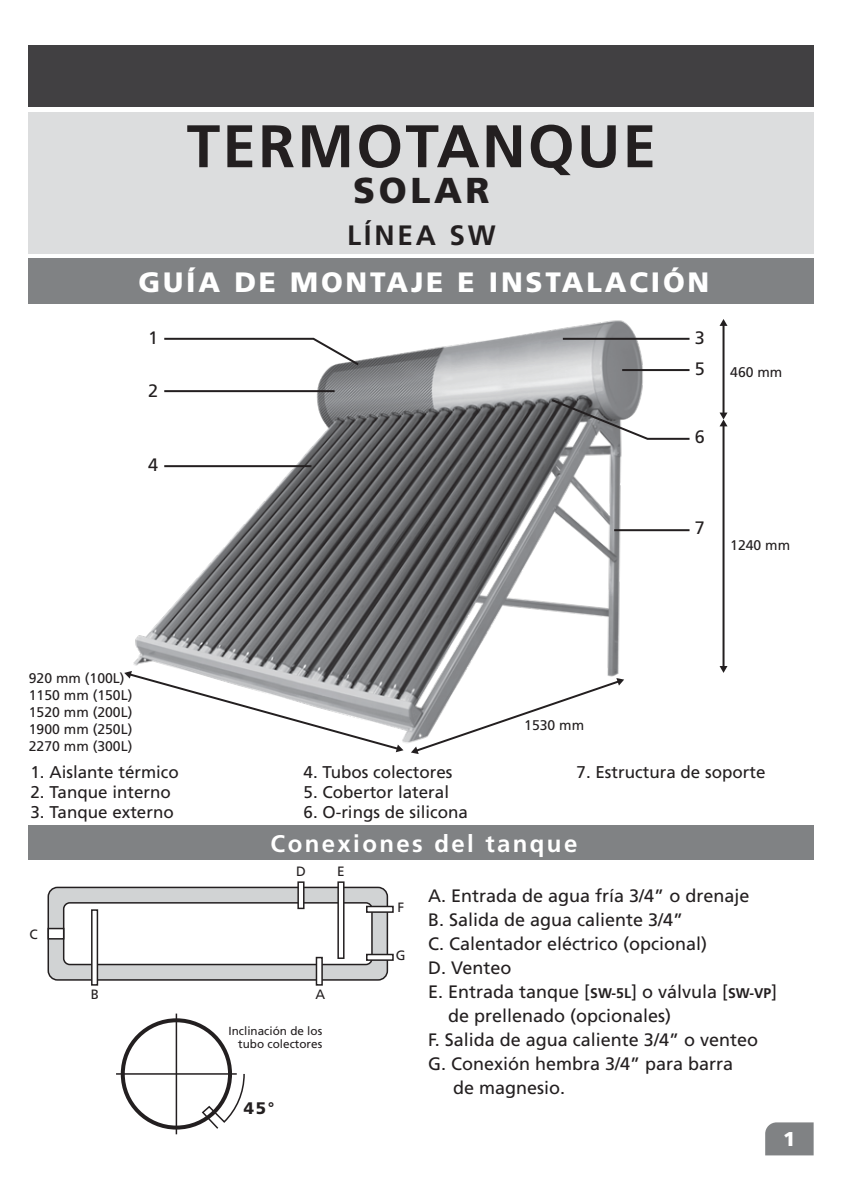
<style>
.page{position:relative;width:842px;height:1191px;background:#fff}
.page>*{position:absolute;margin:0;border:0;box-sizing:border-box;transform-origin:0 0}
.t1{font:700 60px "Frutiger LT Std";letter-spacing:.04em;color:#231f20}
.t2{font:900 36px "Frutiger LT Std";letter-spacing:.1em;color:#231f20}
.t3{font:900 28px "Frutiger LT Std";letter-spacing:.1em;color:#fff}
.t4{font:700 28px "Frutiger LT Std";letter-spacing:.1em;color:#231f20}
.t5{font:700 24px "Frutiger LT Std";letter-spacing:.1em;color:#fff}
.t6{font:900 20px "Frutiger LT Std";color:#fff}
.t7{font:18px/30.6px "Frutiger LT Std";color:#231f20}
.t8{font:17px "Frutiger LT Std";color:#231f20}
.t9{font:900 16.8px "Frutiger LT Std";color:#231f20}
.t10{font:14px/16.8px "Frutiger LT Std";color:#231f20}
.t11{font:13.6px "Frutiger LT Std";color:#231f20}
.t12{font:11.8px/13.4px "Frutiger LT Std";color:#231f20;text-align:right}
.s1{font-weight:700;font-size:14px}
</style>
<div class="page">
<div style="left:28px;top:112px;width:786px;height:142px;background:#dcddde"></div>
<div style="left:28px;top:45px;width:786px;height:62px;background:#414042"></div>
<div style="left:28px;top:258px;width:786px;height:46px;background:#808284"></div>
<div style="left:28px;top:825px;width:786px;height:35px;background:#808284"></div>
<svg style="left:765px;top:1122px;width:49px;height:33px"></svg>
<div style="left:121px;top:1018px;width:111px;height:111px;border:4px solid #231f20;border-radius:50%"></div>
<hr style="left:116px;top:1073px;width:121px;height:1px;background:#231f20">
<hr style="left:176px;top:1013px;width:1px;height:121px;background:#231f20">
<svg style="left:201px;top:1072px;width:44px;height:57px"></svg>
<svg style="left:47px;top:886px;width:342px;height:95px"></svg>
<div style="left:48px;top:927px;width:16px;height:12px;background:#fff;border:2px solid #231f20"></div>
<svg style="left:91px;top:909px;width:7px;height:76px"></svg>
<svg style="left:337px;top:881px;width:7px;height:78px"></svg>
<svg style="left:297px;top:881px;width:7px;height:28px"></svg>
<svg style="left:366px;top:905px;width:28px;height:8px"></svg>
<svg style="left:366px;top:953px;width:28px;height:8px"></svg>
<svg style="left:316px;top:956px;width:7px;height:29px"></svg>
<img style="left:133px;top:320px;width:519px;height:423px">
<svg style="left:162px;top:337px;width:199px;height:30px"></svg>
<hr style="left:164px;top:390px;width:171px;height:2px;background:#231f20">
<hr style="left:563px;top:338px;width:126px;height:2px;background:#231f20">
<hr style="left:164px;top:465px;width:147px;height:2px;background:#231f20">
<hr style="left:622px;top:369px;width:67px;height:2px;background:#231f20">
<svg style="left:550px;top:397px;width:140px;height:44px"></svg>
<hr style="left:614px;top:529px;width:75px;height:2px;background:#231f20">
<hr style="left:722px;top:325px;width:2px;height:89px;background:#231f20">
<svg style="left:719px;top:319px;width:8px;height:7px"></svg>
<hr style="left:722px;top:425px;width:2px;height:242px;background:#231f20">
<svg style="left:719px;top:412px;width:8px;height:14px"></svg>
<svg style="left:719px;top:666px;width:8px;height:7px"></svg>
<svg style="left:411px;top:678px;width:213px;height:76px"></svg>
<svg style="left:124px;top:671px;width:279px;height:81px"></svg>
<h1 class="t1" style="left:187px;top:114px;width:471px">TERMOTANQUE</h1>
<h2 class="t2" style="left:353px;top:170px;width:138px">SOLAR</h2>
<h3 class="t4" style="left:347px;top:220px;width:150px">LÍNEA SW</h3>
<h3 class="t3" style="left:139px;top:266px;width:572px">GUÍA DE MONTAJE E INSTALACIÓN</h3>
<p class="t7" style="left:148px;top:323px;width:12px">1</p>
<p class="t7" style="left:148px;top:376px;width:12px">2</p>
<p class="t7" style="left:148px;top:449px;width:12px">4</p>
<p class="t7" style="left:695px;top:323px;width:12px">3<br>5</p>
<p class="t7" style="left:695px;top:422px;width:12px">6</p>
<p class="t7" style="left:695px;top:512px;width:12px">7</p>
<p class="t10" style="left:730px;top:364px;width:54px">460 mm</p>
<p class="t10" style="left:730px;top:537px;width:61px">1240 mm</p>
<p class="t10" style="left:29px;top:670px;width:105px">920 mm (100L)<br>1150 mm (150L)<br>1520 mm (200L)<br>1900 mm (250L)<br>2270 mm (300L)</p>
<p class="t10" style="left:524px;top:717px;width:61px">1530 mm</p>
<p class="t8" style="left:31px;top:762px;width:150px">1. Aislante térmico</p>
<p class="t8" style="left:31px;top:782px;width:142px">2. Tanque interno</p>
<p class="t8" style="left:31px;top:802px;width:145px">3. Tanque externo</p>
<p class="t8" style="left:304px;top:762px;width:150px">4. Tubos colectores</p>
<p class="t8" style="left:304px;top:782px;width:147px">5. Cobertor lateral</p>
<p class="t8" style="left:304px;top:802px;width:166px">6. O-rings de silicona</p>
<p class="t8" style="left:577px;top:762px;width:190px">7. Estructura de soporte</p>
<h3 class="t5" style="left:271px;top:830px;width:308px">Conexiones del tanque</h3>
<p class="t11" style="left:296px;top:864px;width:11px">D</p>
<p class="t11" style="left:337px;top:864px;width:9px">E</p>
<p class="t11" style="left:29px;top:926px;width:10px">C</p>
<p class="t11" style="left:91px;top:986px;width:10px">B</p>
<p class="t11" style="left:315px;top:986px;width:11px">A</p>
<p class="t12" style="left:228px;top:1024px;width:95px">Inclinación de los tubo colectores</p>
<p class="t9" style="left:244px;top:1098px;width:32px">45°</p>
<p class="t11" style="left:397px;top:900px;width:8px">F</p>
<p class="t11" style="left:396px;top:948px;width:11px">G</p>
<p class="t7" style="left:428px;top:881px;width:323px">A. Entrada de agua fría 3/4” o drenaje</p>
<p class="t7" style="left:428px;top:905px;width:257px">B. Salida de agua caliente 3/4”</p>
<p class="t7" style="left:428px;top:929px;width:281px">C. Calentador eléctrico (opcional)</p>
<p class="t7" style="left:428px;top:952px;width:85px">D. Venteo</p>
<p class="t7" style="left:428px;top:976px;width:351px">E. Entrada tanque [<span class="s1">SW-5L</span>] o válvula [<span class="s1">SW-VP</span>]</p>
<p class="t7" style="left:448px;top:1001px;width:225px">de prellenado (opcionales)</p>
<p class="t7" style="left:428px;top:1025px;width:331px">F. Salida de agua caliente 3/4” o venteo</p>
<p class="t7" style="left:428px;top:1048px;width:307px">G. Conexión hembra 3/4” para barra</p>
<p class="t7" style="left:453px;top:1072px;width:114px">de magnesio.</p>
<p class="t6" style="left:783px;top:1127px;width:14px">1</p>
</div>
